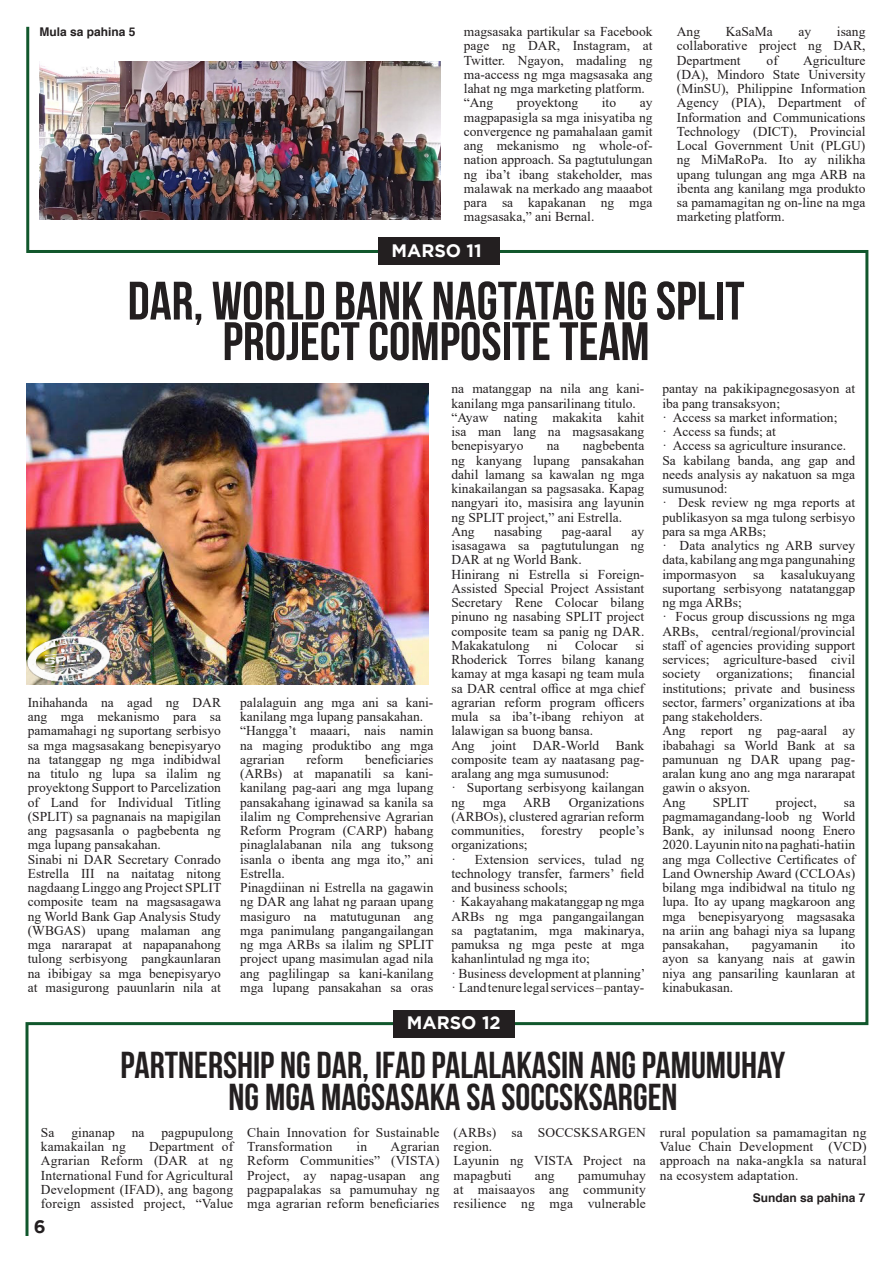
<style>
.page{position:relative;width:893px;height:1263px;background:#fff}
.page>*{position:absolute;margin:0;border:0;box-sizing:border-box;transform-origin:0 0}
.t1{font:700 54px "Bebas Neue";color:#231f20}
.t2{font:700 37.5px "Bebas Neue";color:#231f20}
.t3{font:700 18px "Gotham";color:#fff}
.t4{font:700 18px "Gotham";color:#231f20}
.t5{font:13.5px/14.2px "Times New Roman";color:#231f20;text-align:justify}
.t6{font:700 12px "Helvetica";color:#231f20}
</style>
<div class="page">
<img style="left:25px;top:26px;width:844px;height:1210px">
<div style="left:378px;top:238px;width:121px;height:27px;background:#231f20"></div>
<div style="left:393px;top:1010px;width:122px;height:27px;background:#231f20"></div>
<img style="left:25px;top:632px;width:90px;height:55px">
<p class="t6" style="left:39px;top:22px;width:98px">Mula sa pahina 5</p>
<p class="t5" style="left:464px;top:24px;width:190px">magsasaka partikular sa Facebook page ng DAR, Instagram, at Twitter. Ngayon, madaling ng ma-access ng mga magsasaka ang lahat ng mga marketing platform.</p>
<p class="t5" style="left:464px;top:95px;width:31px">“Ang</p>
<p class="t5" style="left:517px;top:95px;width:63px">proyektong</p>
<p class="t5" style="left:602px;top:95px;width:16px">ito</p>
<p class="t5" style="left:464px;top:95px;width:190px;text-indent:176px">ay magpapasigla sa mga inisyatiba ng convergence ng pamahalaan gamit ang mekanismo ng whole-of&shy;nation approach. Sa pagtutulungan ng iba’t ibang stakeholder, mas malawak na merkado ang maaabot para sa kapakanan ng mga magsasaka,” ani Bernal.</p>
<p class="t3" style="left:392px;top:240px;width:92px">MARSO 11</p>
<p class="t5" style="left:677px;top:24px;width:190px;text-indent:160px">isang collaborative project ng DAR, Department</p>
<p class="t5" style="left:677px;top:24px;width:25px">Ang</p>
<p class="t5" style="left:726px;top:24px;width:49px">KaSaMa</p>
<p class="t5" style="left:799px;top:24px;width:14px">ay</p>
<p class="t5" style="left:677px;top:53px;width:190px;text-indent:126px">Agriculture (DA), Mindoro State University (MinSU), Philippine Information Agency (PIA), Department of Information and Communications Technology (DICT), Provincial Local Government Unit (PLGU) ng MiMaRoPa. Ito ay nilikha upang tulungan ang mga ARB na ibenta ang kanilang mga produkto sa pamamagitan ng on-line na mga marketing platform.</p>
<p class="t5" style="left:767px;top:53px;width:13px">of</p>
<p class="t1" style="left:128px;top:271px;width:618px">DAR, WORLD BANK NAGTATAG NG SPLIT</p>
<p class="t1" style="left:223px;top:312px;width:428px">PROJECT COMPOSITE TEAM</p>
<p class="t5" style="left:28px;top:695px;width:195px">Inihahanda na agad ng DAR ang mga mekanismo para sa pamamahagi ng suportang serbisyo sa mga magsasakang benepisyaryo na tatanggap ng mga indibidwal na titulo ng lupa sa ilalim ng proyektong Support to Parcelization of Land for Individual Titling (SPLIT) sa pagnanais na mapigilan ang pagsasanla o pagbebenta ng mga lupang pansakahan.</p>
<p class="t5" style="left:28px;top:851px;width:195px">Sinabi ni DAR Secretary Conrado Estrella III na naitatag nitong nagdaang Linggo ang Project SPLIT composite team na magsasagawa ng World Bank Gap Analysis Study (WBGAS) upang malaman ang mga nararapat at napapanahong tulong serbisyong pangkaunlaran na ibibigay sa mga benepisyaryo at masigurong pauunlarin nila at</p>
<p class="t5" style="left:240px;top:695px;width:195px">palalaguin ang mga ani sa kani&shy;kanilang mga lupang pansakahan.</p>
<p class="t5" style="left:240px;top:723px;width:195px">“Hangga’t maaari, nais namin na maging produktibo ang mga agrarian</p>
<p class="t5" style="left:240px;top:752px;width:195px;text-indent:125px">beneficiaries (ARBs) at mapanatili sa kani&shy;kanilang pag-aari ang mga lupang pansakahang iginawad sa kanila sa ilalim ng Comprehensive Agrarian Reform Program (CARP) habang pinaglalabanan nila ang tuksong isanla o ibenta ang mga ito,” ani Estrella.</p>
<p class="t5" style="left:240px;top:880px;width:195px">Pinagdiinan ni Estrella na gagawin ng DAR ang lahat ng paraan upang masiguro na matutugunan ang mga panimulang pangangailangan ng mga ARBs sa ilalim ng SPLIT project upang masimulan agad nila ang paglilingap sa kani-kanilang mga lupang pansakahan sa oras</p>
<p class="t5" style="left:306px;top:752px;width:38px">reform</p>
<p class="t5" style="left:451px;top:381px;width:194px">na matanggap na nila ang kani&shy;kanilang mga pansarilinang titulo.</p>
<p class="t5" style="left:451px;top:410px;width:194px">“Ayaw nating makakita kahit isa man lang na magsasakang benepisyaryo</p>
<p class="t5" style="left:451px;top:438px;width:194px;text-indent:131px">nagbebenta ng kanyang lupang pansakahan dahil lamang sa kawalan ng mga kinakailangan sa pagsasaka. Kapag nangyari ito, masisira ang layunin ng SPLIT project,” ani Estrella.</p>
<p class="t5" style="left:451px;top:524px;width:25px">Ang</p>
<p class="t5" style="left:494px;top:524px;width:49px">nasabing</p>
<p class="t5" style="left:562px;top:524px;width:52px">pag-aaral</p>
<p class="t5" style="left:547px;top:438px;width:14px">na</p>
<p class="t5" style="left:451px;top:524px;width:194px;text-indent:180px">ay isasagawa sa pagtutulungan ng DAR at ng World Bank.</p>
<p class="t5" style="left:451px;top:566px;width:194px">Hinirang ni Estrella si Foreign-Assisted Special Project Assistant Secretary Rene Colocar bilang pinuno ng nasabing SPLIT project composite team sa panig ng DAR.<br>Makakatulong</p>
<p class="t5" style="left:451px;top:638px;width:194px;text-indent:184px">si Rhoderick Torres bilang kanang kamay at mga kasapi ng team mula sa DAR central office at mga chief agrarian reform program officers mula sa iba’t-ibang rehiyon at lalawigan sa buong bansa.</p>
<p class="t5" style="left:451px;top:737px;width:194px">Ang joint DAR-World Bank composite team ay naatasang pag&shy;aralang ang mga sumusunod:</p>
<p class="t5" style="left:451px;top:780px;width:194px">· Suportang serbisyong kailangan ng</p>
<p class="t5" style="left:547px;top:638px;width:12px">ni</p>
<p class="t5" style="left:575px;top:638px;width:44px">Colocar</p>
<p class="t5" style="left:451px;top:794px;width:194px;text-indent:117px">Organizations (ARBOs), clustered agrarian reform communities, forestry people’s organizations;</p>
<p class="t5" style="left:451px;top:851px;width:194px">· Extension services, tulad ng technology transfer, farmers’ field and business schools;</p>
<p class="t5" style="left:451px;top:894px;width:194px">· Kakayahang makatanggap ng mga ARBs ng mga pangangailangan sa pagtatanim, mga makinarya, pamuksa ng mga peste at mga kahanlintulad ng mga ito;</p>
<p class="t5" style="left:451px;top:965px;width:195px">· Business development at planning’</p>
<p class="t5" style="left:451px;top:980px;width:194px">· Land tenure legal services – pantay-</p>
<p class="t5" style="left:483px;top:794px;width:25px">mga</p>
<p class="t5" style="left:523px;top:794px;width:29px">ARB</p>
<p class="t3" style="left:407px;top:1012px;width:95px">MARSO 12</p>
<p class="t5" style="left:662px;top:381px;width:194px">pantay na pakikipagnegosasyon at iba pang transaksyon;</p>
<p class="t5" style="left:662px;top:410px;width:177px">· Access sa market information;</p>
<p class="t5" style="left:662px;top:424px;width:115px">· Access sa funds; at</p>
<p class="t5" style="left:662px;top:438px;width:185px">· Access sa agriculture insurance.</p>
<p class="t5" style="left:662px;top:452px;width:194px">Sa kabilang banda, ang gap and needs analysis ay nakatuon sa mga sumusunod:</p>
<p class="t5" style="left:662px;top:495px;width:194px">· Desk review ng mga reports at publikasyon sa mga tulong serbisyo para sa mga ARBs;</p>
<p class="t5" style="left:662px;top:538px;width:194px">· Data analytics ng ARB survey data, kabilang ang mga pangunahing impormasyon sa kasalukuyang suportang serbisyong natatanggap ng mga ARBs;</p>
<p class="t5" style="left:662px;top:609px;width:194px">· Focus group discussions ng mga ARBs, central/regional/provincial staff of agencies providing support services; agriculture-based civil society organizations; financial institutions; private and business sector, farmers’ organizations at iba pang stakeholders.</p>
<p class="t5" style="left:662px;top:723px;width:194px">Ang report ng pag-aaral ay ibabahagi sa World Bank at sa pamunuan ng DAR upang pag&shy;aralan kung ano ang mga nararapat gawin o aksyon.</p>
<p class="t5" style="left:662px;top:794px;width:25px">Ang</p>
<p class="t5" style="left:713px;top:794px;width:38px">SPLIT</p>
<p class="t5" style="left:776px;top:794px;width:42px">project,</p>
<p class="t5" style="left:662px;top:794px;width:194px;text-indent:182px">sa pagmamagandang-loob ng World Bank, ay inilunsad noong Enero 2020. Layunin nito na paghati-hatiin ang mga Collective Certificates of Land Ownership Award (CCLOAs) bilang mga indibidwal na titulo ng lupa. Ito ay upang magkaroon ang mga benepisyaryong magsasaka na ariin ang bahagi niya sa lupang pansakahan,</p>
<p class="t5" style="left:662px;top:937px;width:194px;text-indent:179px">ito ayon sa kanyang nais at gawin niya ang pansariling kaunlaran at kinabukasan.</p>
<p class="t5" style="left:752px;top:937px;width:67px">pagyamanin</p>
<p class="t2" style="left:121px;top:1044px;width:666px">PARTNERSHIP NG DAR, IFAD PALALAKASIN ANG PAMUMUHAY</p>
<p class="t2" style="left:229px;top:1076px;width:450px">NG MGA MAGSASAKA SA SOCCSKSARGEN</p>
<p class="t5" style="left:41px;top:1125px;width:194px">Sa ginanap na pagpupulong kamakailan ng</p>
<p class="t5" style="left:41px;top:1139px;width:194px;text-indent:108px">Department of Agrarian Reform (DAR at ng International Fund for Agricultural Development (IFAD), ang bagong foreign assisted project, “Value</p>
<h3 class="t4" style="left:34px;top:1216px;width:13px">6</h3>
<p class="t5" style="left:247px;top:1125px;width:194px">Chain Innovation for Sustainable<br>Transformation</p>
<p class="t5" style="left:247px;top:1139px;width:194px;text-indent:143px">Agrarian Reform Communities” (VISTA)<br>Project, ay napag-usapan ang pagpapalakas sa pamumuhay ng mga agrarian reform beneficiaries</p>
<p class="t5" style="left:357px;top:1139px;width:12px">in</p>
<p class="t5" style="left:454px;top:1125px;width:194px">(ARBs) sa SOCCSKSARGEN region.</p>
<p class="t5" style="left:454px;top:1153px;width:194px">Layunin ng VISTA Project na mapagbuti</p>
<p class="t5" style="left:454px;top:1167px;width:194px;text-indent:124px">pamumuhay at maisaayos ang community resilience ng mga vulnerable</p>
<p class="t5" style="left:535px;top:1167px;width:21px">ang</p>
<p class="t5" style="left:660px;top:1125px;width:208px">rural population sa pamamagitan ng Value Chain Development (VCD) approach na naka-angkla sa natural na ecosystem adaptation.</p>
<p class="t6" style="left:753px;top:1188px;width:114px">Sundan sa pahina 7</p>
</div>
